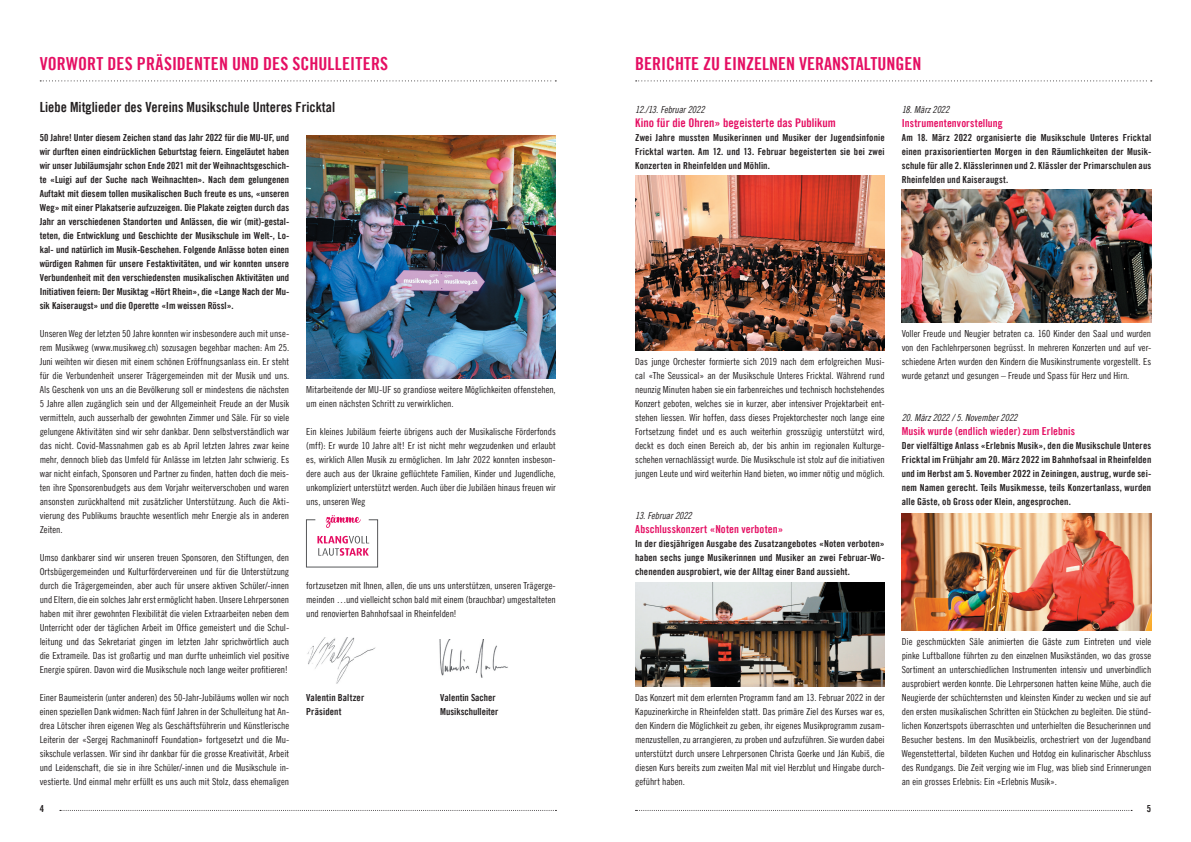
<style>
.page{position:relative;width:1191px;height:842px;background:#fff}
.page>*{position:absolute;margin:0;border:0;box-sizing:border-box;transform-origin:0 0}
.t1{font:18px "Trade Gothic LT Bold Cond Twenty";color:#e50f63}
.t2{font:14px "Trade Gothic LT Bold Cond Twenty";color:#231f20}
.t3{font:12px "Trade Gothic LT Bold Cond Twenty";letter-spacing:.005em;color:#e50f63}
.t4{font:11px "Trade Gothic LT Bold Cond Twenty";letter-spacing:.005em;color:#e50f63}
.t5{font:9.7px/14px "Trade Gothic LT Cond Eighteen";letter-spacing:-.005em;color:#231f20;text-align:justify}
.t6{font:9.7px/14px "Trade Gothic LT Bold Cond Twenty";letter-spacing:.01em;color:#231f20;text-align:justify}
.t7{font:9.7px "Trade Gothic LT Cond Eighteen Obl";letter-spacing:-.015em;color:#231f20}
</style>
<div class="page">
<svg style="left:40px;top:80px;width:516px;height:1px"></svg>
<svg style="left:635px;top:80px;width:516px;height:1px"></svg>
<svg style="left:60px;top:810px;width:496px;height:1px"></svg>
<svg style="left:635px;top:810px;width:497px;height:1px"></svg>
<svg style="left:306px;top:515px;width:72px;height:52px"></svg>
<img style="left:306px;top:135px;width:250px;height:244px">
<img style="left:439px;top:639px;width:69px;height:39px">
<img style="left:307px;top:638px;width:69px;height:46px">
<img style="left:901px;top:513px;width:250px;height:118px">
<img style="left:901px;top:190px;width:250px;height:133px">
<img style="left:635px;top:176px;width:249px;height:174px">
<img style="left:635px;top:582px;width:249px;height:105px">
<h1 class="t1" style="left:40px;top:52px;width:350px">VORWORT DES PRÄSIDENTEN UND DES SCHULLEITERS</h1>
<h2 class="t2" style="left:40px;top:99px;width:297px">Liebe Mitglieder des Vereins Musikschule Unteres Fricktal</h2>
<p class="t6" style="left:40px;top:130px;width:251px">50 Jahre! Unter diesem Zeichen stand das Jahr 2022 für die MU-UF, und wir durften einen eindrücklichen Geburtstag feiern. Eingeläutet haben wir unser Jubiläumsjahr schon Ende 2021 mit der Weihnachtsgeschich&shy;te «Luigi auf der Suche nach Weihnachten». Nach dem gelungenen Auftakt mit diesem tollen musikalischen Buch freute es uns, «unseren Weg» mit einer Plakatserie aufzuzeigen. Die Plakate zeigten durch das Jahr an verschiedenen Standorten und Anlässen, die wir (mit)-gestal&shy;teten, die Entwicklung und Geschichte der Musikschule im Welt-, Lo&shy;kal- und natürlich im Musik-Geschehen. Folgende Anlässe boten einen würdigen Rahmen für unsere Festaktivitäten, und wir konnten unsere Verbundenheit mit den verschiedensten musikalischen Aktivitäten und Initiativen feiern: Der Musiktag «Hört Rhein», die «Lange Nach der Mu&shy;sik Kaiseraugst» und die Operette «Im weissen Rössl».</p>
<p class="t5" style="left:40px;top:326px;width:251px">Unseren Weg der letzten 50 Jahre konnten wir insbesondere auch mit unse&shy;rem Musikweg (www.musikweg.ch) sozusagen begehbar machen: Am 25.<br>Juni weihten wir diesen mit einem schönen Eröffnungsanlass ein. Er steht für die Verbundenheit unserer Trägergemeinden mit der Musik und uns.<br>Als Geschenk von uns an die Bevölkerung soll er mindestens die nächsten 5 Jahre allen zugänglich sein und der Allgemeinheit Freude an der Musik vermitteln, auch ausserhalb der gewohnten Zimmer und Säle. Für so viele gelungene Aktivitäten sind wir sehr dankbar. Denn selbstverständlich war das nicht. Covid-Massnahmen gab es ab April letzten Jahres zwar keine mehr, dennoch blieb das Umfeld für Anlässe im letzten Jahr schwierig. Es war nicht einfach, Sponsoren und Partner zu finden, hatten doch die meis&shy;ten ihre Sponsorenbudgets aus dem Vorjahr weiterverschoben und waren ansonsten zurückhaltend mit zusätzlicher Unterstützung. Auch die Akti&shy;vierung des Publikums brauchte wesentlich mehr Energie als in anderen Zeiten.</p>
<p class="t5" style="left:40px;top:550px;width:251px">Umso dankbarer sind wir unseren treuen Sponsoren, den Stiftungen, den Ortsbügergemeinden und Kulturfördervereinen und für die Unterstützung durch die Trägergemeinden, aber auch für unsere aktiven Schüler/-innen und Eltern, die ein solches Jahr erst ermöglicht haben. Unsere Lehrpersonen haben mit ihrer gewohnten Flexibilität die vielen Extraarbeiten neben dem Unterricht oder der täglichen Arbeit im Office gemeistert und die Schul&shy;leitung und das Sekretariat gingen im letzten Jahr sprichwörtlich auch die Extrameile. Das ist großartig und man durfte unheimlich viel positive Energie spüren. Davon wird die Musikschule noch lange weiter profitieren!</p>
<p class="t5" style="left:40px;top:690px;width:251px">Einer Baumeisterin (unter anderen) des 50-Jahr-Jubiläums wollen wir noch einen speziellen Dank widmen: Nach fünf Jahren in der Schulleitung hat An&shy;drea Lötscher ihren eigenen Weg als Geschäftsführerin und Künstlerische Leiterin der «Sergej Rachmaninoff Foundation» fortgesetzt und die Mu&shy;sikschule verlassen. Wir sind ihr dankbar für die grosse Kreativität, Arbeit und Leidenschaft, die sie in ihre Schüler/-innen und die Musikschule in&shy;vestierte. Und einmal mehr erfüllt es uns auch mit Stolz, dass ehemaligen</p>
<p class="t5" style="left:306px;top:382px;width:251px">Mitarbeitende der MU-UF so grandiose weitere Möglichkeiten offenstehen, um einen nächsten Schritt zu verwirklichen.</p>
<p class="t5" style="left:306px;top:424px;width:251px">Ein kleines Jubiläum feierte übrigens auch der Musikalische Förderfonds (mff): Er wurde 10 Jahre alt! Er ist nicht mehr wegzudenken und erlaubt es, wirklich Allen Musik zu ermöglichen. Im Jahr 2022 konnten insbeson&shy;dere auch aus der Ukraine geflüchtete Familien, Kinder und Jugendliche, unkompliziert unterstützt werden. Auch über die Jubiläen hinaus freuen wir uns, unseren Weg</p>
<p class="t5" style="left:306px;top:578px;width:251px">fortzusetzen mit Ihnen, allen, die uns uns unterstützen, unseren Trägerge&shy;meinden …und vielleicht schon bald mit einem (brauchbar) umgestalteten und renovierten Bahnhofsaal in Rheinfelden!</p>
<p class="t6" style="left:306px;top:690px;width:60px">Valentin Baltzer</p>
<p class="t6" style="left:440px;top:690px;width:57px">Valentin Sacher</p>
<p class="t6" style="left:306px;top:704px;width:37px">Präsident</p>
<p class="t6" style="left:440px;top:704px;width:60px">Musikschulleiter</p>
<h1 class="t1" style="left:635px;top:52px;width:288px">BERICHTE ZU EINZELNEN VERANSTALTUNGEN</h1>
<p class="t7" style="left:635px;top:103px;width:71px">12./13. Februar 2022</p>
<p class="t3" style="left:635px;top:115px;width:202px">Kino für die Ohren» begeisterte das Publikum</p>
<p class="t6" style="left:635px;top:130px;width:251px">Zwei Jahre mussten Musikerinnen und Musiker der Jugendsinfonie Fricktal warten. Am 12. und 13. Februar begeisterten sie bei zwei Konzerten in Rheinfelden und Möhlin.</p>
<p class="t7" style="left:901px;top:103px;width:49px">18. März 2022</p>
<p class="t4" style="left:901px;top:116px;width:102px">Instrumentenvorstellung</p>
<p class="t6" style="left:901px;top:130px;width:251px">Am 18. März 2022 organisierte die Musikschule Unteres Fricktal einen praxisorientierten Morgen in den Räumlichkeiten der Musik&shy;schule für alle 2. Klässlerinnen und 2. Klässler der Primarschulen aus Rheinfelden und Kaiseraugst.</p>
<p class="t5" style="left:635px;top:354px;width:251px">Das junge Orchester formierte sich 2019 nach dem erfolgreichen Musi&shy;cal «The Seussical» an der Musikschule Unteres Fricktal. Während rund neunzig Minuten haben sie ein farbenreiches und technisch hochstehendes Konzert geboten, welches sie in kurzer, aber intensiver Projektarbeit ent&shy;stehen liessen. Wir hoffen, dass dieses Projektorchester noch lange eine Fortsetzung findet und es auch weiterhin grosszügig unterstützt wird, deckt es doch einen Bereich ab, der bis anhin im regionalen Kulturge&shy;schehen vernachlässigt wurde. Die Musikschule ist stolz auf die initiativen jungen Leute und wird weiterhin Hand bieten, wo immer nötig und möglich.</p>
<p class="t7" style="left:635px;top:509px;width:58px">13. Februar 2022</p>
<p class="t4" style="left:635px;top:522px;width:150px">Abschlusskonzert «Noten verboten»</p>
<p class="t6" style="left:635px;top:536px;width:251px">In der diesjährigen Ausgabe des Zusatzangebotes «Noten verboten» haben sechs junge Musikerinnen und Musiker an zwei Februar-Wo&shy;chenenden ausprobiert, wie der Alltag einer Band aussieht.</p>
<p class="t5" style="left:901px;top:326px;width:251px">Voller Freude und Neugier betraten ca. 160 Kinder den Saal und wurden von den Fachlehrpersonen begrüsst. In mehreren Konzerten und auf ver&shy;schiedene Arten wurden den Kindern die Musikinstrumente vorgestellt. Es wurde getanzt und gesungen – Freude und Spass für Herz und Hirn.</p>
<p class="t7" style="left:901px;top:411px;width:117px">20. März 2022 / 5. November 2022</p>
<p class="t4" style="left:901px;top:424px;width:175px">Musik wurde (endlich wieder) zum Erlebnis</p>
<p class="t6" style="left:901px;top:438px;width:251px">Der vielfältige Anlass «Erlebnis Musik», den die Musikschule Unteres Fricktal im Frühjahr am 20. März 2022 im Bahnhofsaal in Rheinfelden und im Herbst am 5. November 2022 in Zeiningen, austrug, wurde sei&shy;nem Namen gerecht. Teils Musikmesse, teils Konzertanlass, wurden alle Gäste, ob Gross oder Klein, angesprochen.</p>
<p class="t5" style="left:635px;top:690px;width:251px">Das Konzert mit dem erlernten Programm fand am 13. Februar 2022 in der Kapuzinerkirche in Rheinfelden statt. Das primäre Ziel des Kurses war es, den Kindern die Möglichkeit zu geben, ihr eigenes Musikprogramm zusam&shy;menzustellen, zu arrangieren, zu proben und aufzuführen. Sie wurden dabei unterstützt durch unsere Lehrpersonen Christa Goerke und Ján Kubiš, die diesen Kurs bereits zum zweiten Mal mit viel Herzblut und Hingabe durch&shy;geführt haben.</p>
<p class="t5" style="left:901px;top:634px;width:251px">Die geschmückten Säle animierten die Gäste zum Eintreten und viele pinke Luftballone führten zu den einzelnen Musikständen, wo das grosse Sortiment an unterschiedlichen Instrumenten intensiv und unverbindlich ausprobiert werden konnte. Die Lehrpersonen hatten keine Mühe, auch die Neugierde der schüchternsten und kleinsten Kinder zu wecken und sie auf den ersten musikalischen Schritten ein Stückchen zu begleiten. Die stünd&shy;lichen Konzertspots überraschten und unterhielten die Besucherinnen und Besucher bestens. Im den Musikbeizlis, orchestriert von der Jugendband Wegenstettertal, bildeten Kuchen und Hotdog ein kulinarischer Abschluss des Rundgangs. Die Zeit verging wie im Flug, was blieb sind Erinnerungen an ein grosses Erlebnis: Ein «Erlebnis Musik».</p>
<p class="t6" style="left:40px;top:802px;width:6px">4</p>
<p class="t6" style="left:1147px;top:802px;width:6px">5</p>
</div>
